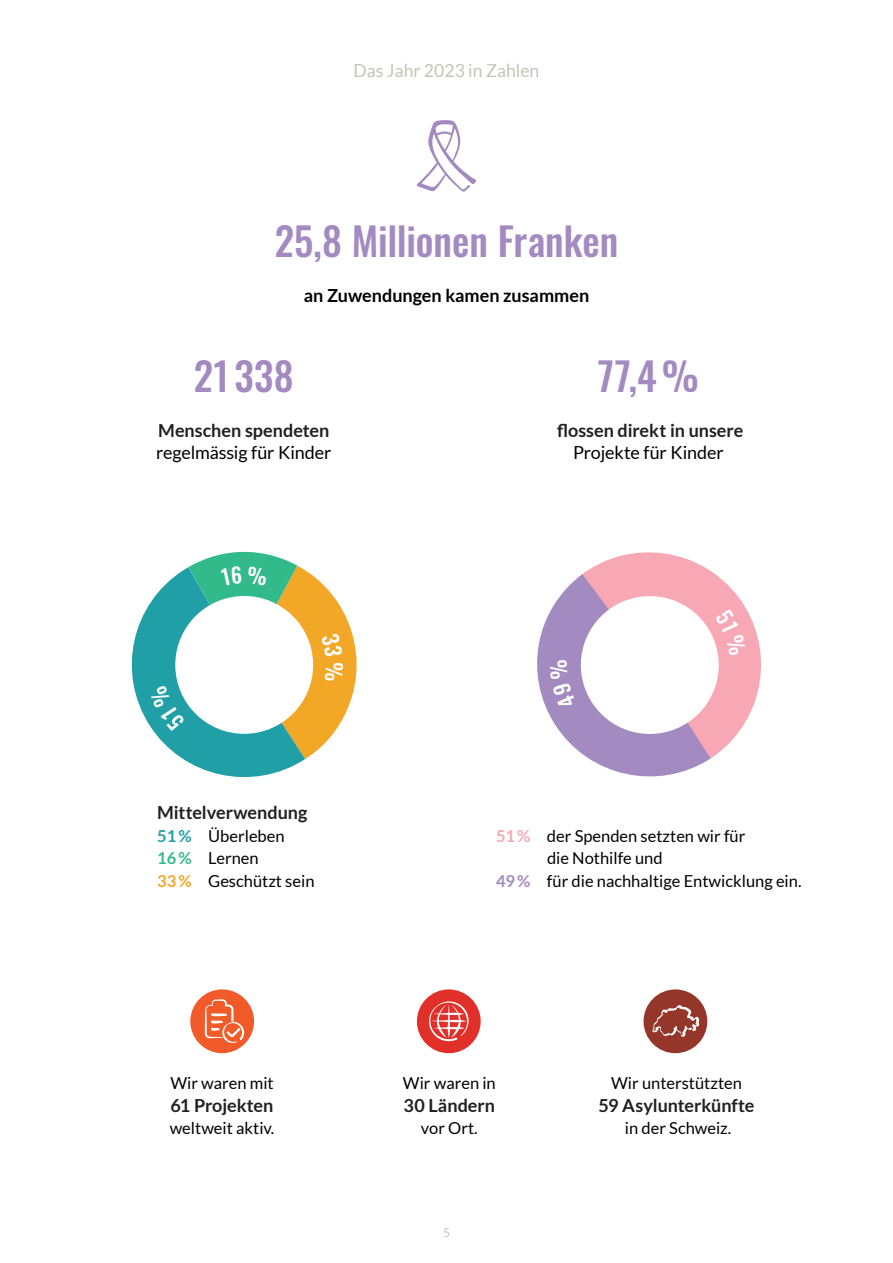
<style>
.page{position:relative;width:893px;height:1263px;background:#fff}
.page>*{position:absolute;margin:0;border:0;box-sizing:border-box;transform-origin:0 0}
.t1{font:39px "Oswald";color:#a38ac0}
.t2{font:700 18px "Lato";color:#231f20}
.t3{font:18px "Lato";letter-spacing:-.01em;color:#000001}
.t4{font:700 18px "Lato";color:#000001}
.t5{font:18px "Lato";color:#c7c3b5}
.t6{font:16.5px/22.5px "Lato";color:#000001}
.t7{font:12px "Lato";color:#c7c3b5}
.s1{font-weight:700;color:#209fa6}
.s2{font-weight:700;color:#33ba8b}
.s3{font-weight:700;color:#f3a727}
.s4{font-weight:700;color:#f7a8b4}
.s5{font-weight:700;color:#a38ac0}
</style>
<div class="page">
<div style="left:417px;top:989px;width:64px;height:64px;background:#e13029;border-radius:50%"></div>
<svg style="left:429px;top:1001px;width:40px;height:40px"></svg>
<div style="left:643px;top:989px;width:64px;height:64px;background:#95362b;border-radius:50%"></div>
<svg style="left:652px;top:1005px;width:47px;height:32px"></svg>
<div style="left:190px;top:989px;width:64px;height:64px;background:#f15a29;border-radius:50%"></div>
<svg style="left:205px;top:999px;width:39px;height:44px"></svg>
<svg style="left:416px;top:120px;width:60px;height:72px"></svg>
<svg style="left:132px;top:552px;width:225px;height:225px"></svg>
<svg style="left:537px;top:552px;width:224px;height:225px"></svg>
<p class="t5" style="left:354px;top:60px;width:187px">Das Jahr 2023 in Zahlen</p>
<h1 class="t1" style="left:275px;top:206px;width:345px">25,8 Millionen Franken</h1>
<p class="t4" style="left:304px;top:285px;width:287px">an Zuwendungen kamen zusammen</p>
<h1 class="t1" style="left:194px;top:341px;width:102px">21 338</h1>
<p class="t2" style="left:158px;top:420px;width:173px">Menschen spendeten</p>
<p class="t3" style="left:156px;top:442px;width:177px">regelmässig für Kinder</p>
<h1 class="t1" style="left:598px;top:341px;width:103px">77,4%</h1>
<p class="t2" style="left:557px;top:420px;width:188px">flossen direkt in unsere</p>
<p class="t3" style="left:573px;top:442px;width:152px">Projekte für Kinder</p>
<p class="t2" style="left:157px;top:802px;width:152px">Mittelverwendung</p>
<p class="t6" style="left:157px;top:824px;width:159px"><span class="s1">51%</span> Überleben<br><span class="s2">16%</span> Lernen<br><span class="s3">33%</span> Geschützt sein</p>
<p class="t6" style="left:170px;top:1072px;width:105px">Wir waren mit</p>
<p class="t2" style="left:171px;top:1095px;width:104px">61 Projekten</p>
<p class="t6" style="left:170px;top:1117px;width:106px">weltweit aktiv.</p>
<p class="t6" style="left:496px;top:824px;width:251px"><span class="s4">51%</span> der Spenden setzten wir für</p>
<p class="t6" style="left:547px;top:847px;width:117px">die Nothilfe und</p>
<p class="t6" style="left:496px;top:869px;width:307px"><span class="s5">49%</span> für die nachhaltige Entwicklung ein.</p>
<p class="t6" style="left:403px;top:1072px;width:94px">Wir waren in</p>
<p class="t2" style="left:404px;top:1095px;width:93px">30 Ländern</p>
<p class="t6" style="left:421px;top:1117px;width:58px">vor Ort.</p>
<p class="t7" style="left:443px;top:1226px;width:8px">5</p>
<p class="t6" style="left:611px;top:1072px;width:132px">Wir unterstützten</p>
<p class="t2" style="left:599px;top:1095px;width:157px">59 Asylunterkünfte</p>
<p class="t6" style="left:625px;top:1117px;width:108px">in der Schweiz.</p>
</div>
